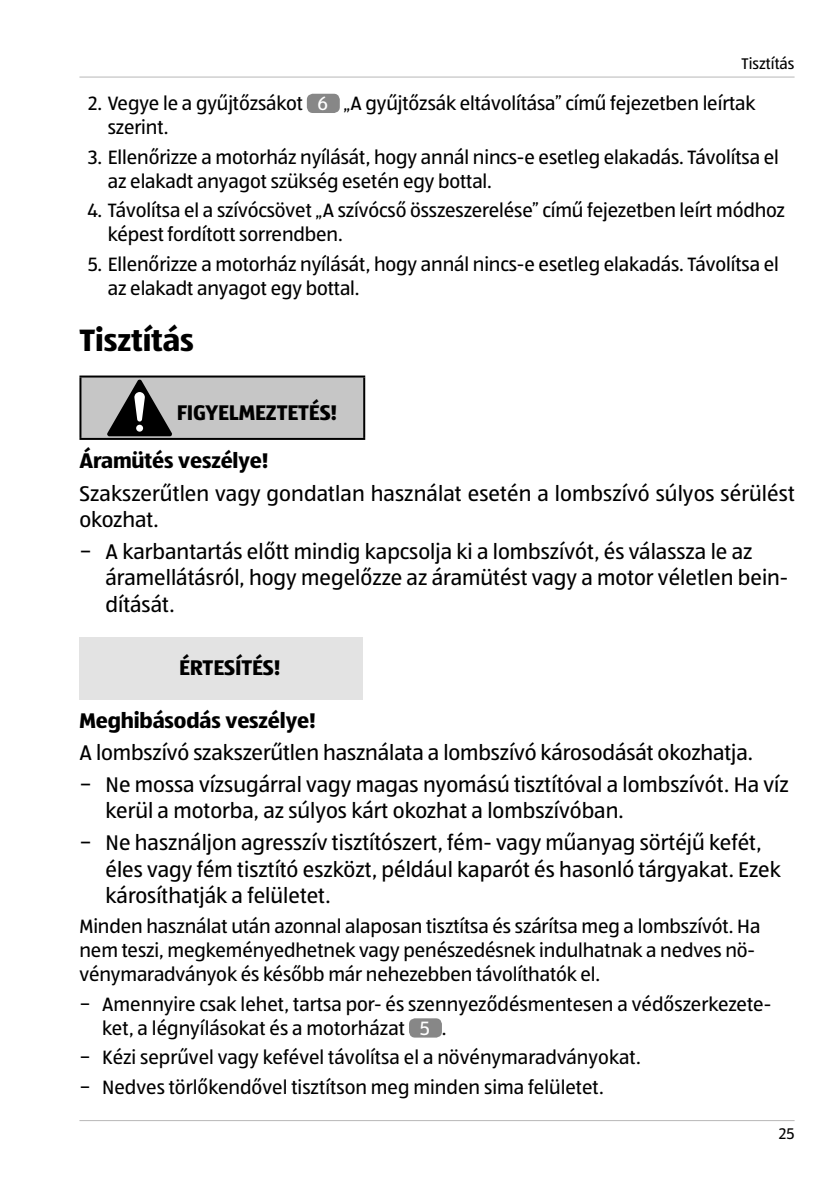
<style>
.page{position:relative;width:840px;height:1191px;background:#fff}
.page>*{position:absolute;margin:0;border:0;box-sizing:border-box;transform-origin:0 0}
.t1{font:700 32px "ALDISUEDOT";color:#000}
.t2{font:22px/26.4px "ALDISUEDOT";color:#000}
.t3{font:700 22px "ALDISUEDOT";letter-spacing:-.005em;color:#000}
.t4{font:20px/24px "ALDISUEDOT";letter-spacing:-.005em;color:#000}
.t5{font:16px "ALDISUEDOT";color:#000}
.s1{color:#fff}
</style>
<div class="page">
<hr style="left:79px;top:77px;width:715px;height:1px;background:#b8b7b7">
<hr style="left:79px;top:1120px;width:715px;height:1px;background:#b8b7b7">
<div style="left:307px;top:94px;width:32px;height:19px;background:#878787;border-radius:6px"></div>
<div style="left:80px;top:376px;width:284px;height:63px;background:#c6c6c6"></div>
<hr style="left:79px;top:375px;width:286px;height:2px;background:#000">
<hr style="left:79px;top:377px;width:2px;height:61px;background:#000">
<hr style="left:363px;top:377px;width:2px;height:61px;background:#000">
<hr style="left:79px;top:438px;width:286px;height:2px;background:#000">
<svg style="left:107px;top:379px;width:65px;height:57px"></svg>
<div style="left:79px;top:637px;width:284px;height:62px;background:#e3e3e3"></div>
<div style="left:409px;top:1018px;width:32px;height:19px;background:#878787;border-radius:6px"></div>
<p class="t5" style="left:741px;top:53px;width:55px">Tisztítás</p>
<p class="t4" style="left:108px;top:91px;width:649px;text-indent:-19px">2. Vegye le a gyűjtőzsákot <span class="s1">6</span> „A gyűjtőzsák eltávolítása” című fejezetben leírtak szerint.</p>
<p class="t4" style="left:108px;top:144px;width:672px;text-indent:-20px">3. Ellenőrizze a motorház nyílását, hogy annál nincs-e esetleg elakadás. Távolítsa el az elakadt anyagot szükség esetén egy bottal.</p>
<p class="t4" style="left:108px;top:198px;width:678px;text-indent:-20px">4. Távolítsa el a szívócsövet „A szívócső összeszerelése” című fejezetben leírt módhoz képest fordított sorrendben.</p>
<p class="t4" style="left:108px;top:252px;width:672px;text-indent:-20px">5. Ellenőrizze a motorház nyílását, hogy annál nincs-e esetleg elakadás. Távolítsa el az elakadt anyagot egy bottal.</p>
<h1 class="t1" style="left:79px;top:318px;width:116px">Tisztítás</h1>
<p class="t3" style="left:177px;top:397px;width:162px">FIGYELMEZTETÉS!</p>
<p class="t3" style="left:79px;top:446px;width:190px">Áramütés veszélye!</p>
<p class="t2" style="left:79px;top:479px;width:716px">Szakszerűtlen vagy gondatlan használat esetén a lombszívó súlyos sérülést okozhat.</p>
<p class="t2" style="left:105px;top:538px;width:684px;text-indent:-26px">− A karbantartás előtt mindig kapcsolja ki a lombszívót, és válassza le az áramellátásról, hogy megelőzze az áramütést vagy a motor véletlen bein&shy;dítását.</p>
<p class="t3" style="left:179px;top:653px;width:103px">ÉRTESÍTÉS!</p>
<p class="t3" style="left:79px;top:705px;width:238px">Meghibásodás veszélye!</p>
<p class="t2" style="left:79px;top:735px;width:710px;line-height:32px">A lombszívó szakszerűtlen használata a lombszívó károsodását okozhatja.<br>− Ne mossa vízsugárral vagy magas nyomású tisztítóval a lombszívót. Ha víz</p>
<p class="t2" style="left:79px;top:794px;width:683px;line-height:32px;text-indent:26px">kerül a motorba, az súlyos kárt okozhat a lombszívóban.<br>− Ne használjon agresszív tisztítószert, fém- vagy műanyag sörtéjű kefét,</p>
<p class="t2" style="left:105px;top:855px;width:676px">éles vagy fém tisztító eszközt, például kaparót és hasonló tárgyakat. Ezek károsíthatják a felületet.</p>
<p class="t4" style="left:79px;top:913px;width:682px">Minden használat után azonnal alaposan tisztítsa és szárítsa meg a lombszívót. Ha nem teszi, megkeményedhetnek vagy penészedésnek indulhatnak a nedves nö&shy;vénymaradványok és később már nehezebben távolíthatók el.</p>
<p class="t4" style="left:102px;top:991px;width:670px;text-indent:-23px">− Amennyire csak lehet, tartsa por- és szennyeződésmentesen a védőszerkezete&shy;ket, a légnyílásokat és a motorházat <span class="s1">5</span> .</p>
<p class="t4" style="left:79px;top:1042px;width:562px;line-height:29.6px">− Kézi seprűvel vagy kefével távolítsa el a növénymaradványokat. − Nedves törlőkendővel tisztítson meg minden sima felületet.</p>
<p class="t5" style="left:778px;top:1123px;width:17px">25</p>
</div>
